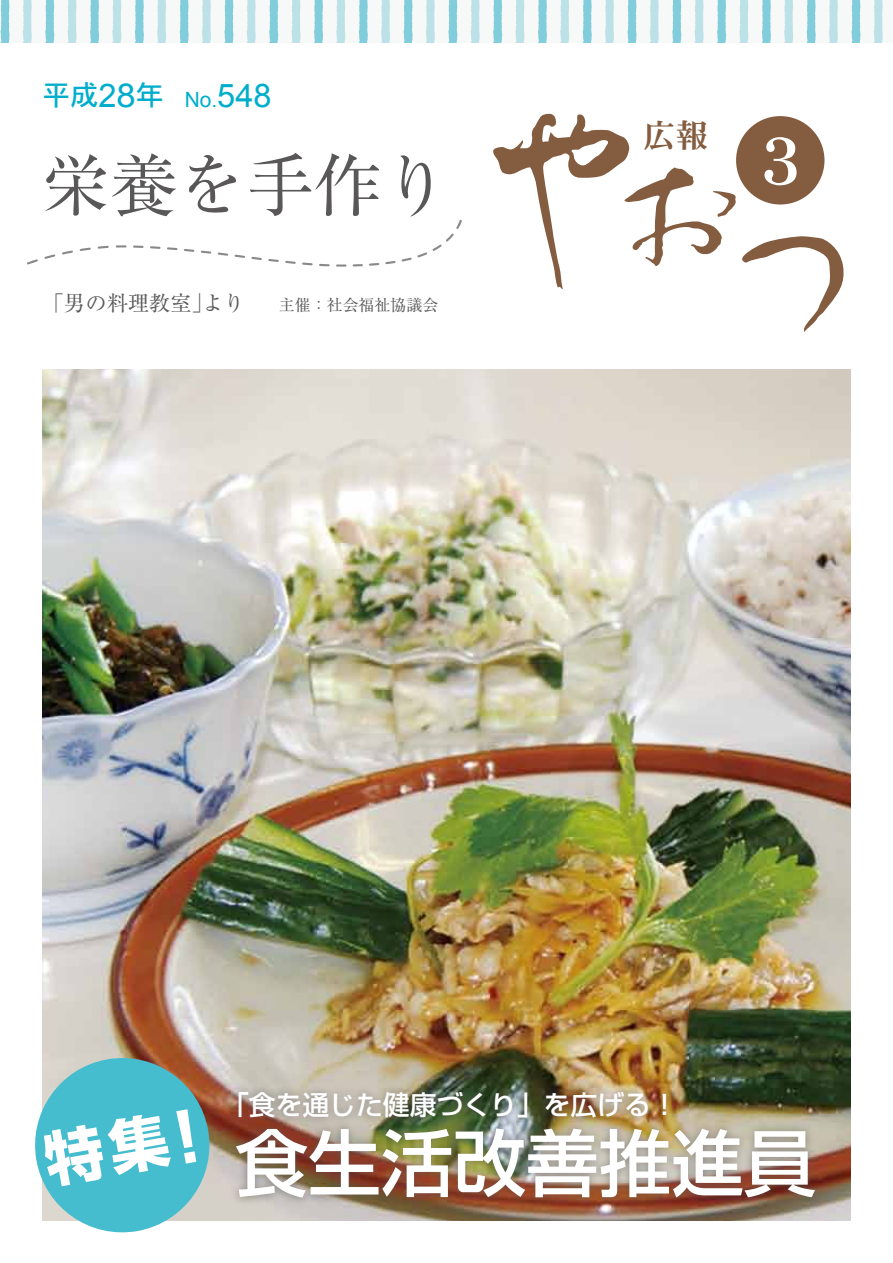
<style>
.page{position:relative;width:893px;height:1263px;background:#fff}
.page>*{position:absolute;margin:0;border:0;box-sizing:border-box;transform-origin:0 0}
.t1{font:500 72.6px "Shin Go Pro";color:#fff}
.t2{font:68.1px "Ryumin Pro";color:#595757}
.t3{font:65.4px "DFHS Mincho W7 WINP RKSJ H";color:#fff}
.t4{font:32.7px "DFHS Mincho W7 WINP RKSJ H";color:#845c3f}
.t5{font:32.55px "Arial";color:#00aecc}
.t6{font:500 26.85px "Shin Go Pro";color:#fff}
.t7{font:21.3px "Ryumin Pro";color:#595757}
.s1{font-family:"DFHS Gothic W5 WINP RKSJ H";font-size:27.9px}
.s2{font-size:33px}
.s3{font-size:21px}
.s4{font-size:16.95px}
.s5{font-size:15.9px}
</style>
<div class="page">
<img style="left:43px;top:370px;width:807px;height:850px">
<div style="left:0;top:0;width:893px;height:43px;background:#f7f8f8"></div>
<svg style="left:23px;top:0;width:9px;height:43px"></svg>
<svg style="left:67px;top:0;width:10px;height:43px"></svg>
<svg style="left:112px;top:0;width:10px;height:43px"></svg>
<svg style="left:157px;top:0;width:9px;height:43px"></svg>
<svg style="left:202px;top:0;width:9px;height:43px"></svg>
<svg style="left:246px;top:0;width:10px;height:43px"></svg>
<svg style="left:291px;top:0;width:10px;height:43px"></svg>
<svg style="left:336px;top:0;width:10px;height:43px"></svg>
<svg style="left:381px;top:0;width:9px;height:43px"></svg>
<svg style="left:426px;top:0;width:9px;height:43px"></svg>
<svg style="left:470px;top:0;width:10px;height:43px"></svg>
<svg style="left:515px;top:0;width:10px;height:43px"></svg>
<svg style="left:560px;top:0;width:10px;height:43px"></svg>
<svg style="left:605px;top:0;width:9px;height:43px"></svg>
<svg style="left:650px;top:0;width:9px;height:43px"></svg>
<svg style="left:694px;top:0;width:10px;height:43px"></svg>
<svg style="left:739px;top:0;width:10px;height:43px"></svg>
<svg style="left:784px;top:0;width:9px;height:43px"></svg>
<svg style="left:829px;top:0;width:9px;height:43px"></svg>
<svg style="left:873px;top:0;width:10px;height:43px"></svg>
<svg style="left:0;top:0;width:10px;height:43px"></svg>
<svg style="left:45px;top:0;width:10px;height:43px"></svg>
<svg style="left:90px;top:0;width:9px;height:43px"></svg>
<svg style="left:135px;top:0;width:9px;height:43px"></svg>
<svg style="left:179px;top:0;width:10px;height:43px"></svg>
<svg style="left:224px;top:0;width:10px;height:43px"></svg>
<svg style="left:269px;top:0;width:10px;height:43px"></svg>
<svg style="left:314px;top:0;width:9px;height:43px"></svg>
<svg style="left:358px;top:0;width:10px;height:43px"></svg>
<svg style="left:403px;top:0;width:10px;height:43px"></svg>
<svg style="left:448px;top:0;width:10px;height:43px"></svg>
<svg style="left:493px;top:0;width:10px;height:43px"></svg>
<svg style="left:538px;top:0;width:9px;height:43px"></svg>
<svg style="left:582px;top:0;width:10px;height:43px"></svg>
<svg style="left:627px;top:0;width:10px;height:43px"></svg>
<svg style="left:672px;top:0;width:10px;height:43px"></svg>
<svg style="left:717px;top:0;width:10px;height:43px"></svg>
<svg style="left:762px;top:0;width:9px;height:43px"></svg>
<svg style="left:806px;top:0;width:10px;height:43px"></svg>
<svg style="left:851px;top:0;width:10px;height:43px"></svg>
<svg style="left:493px;top:114px;width:351px;height:218px"></svg>
<div style="left:228px;top:1082px;width:595px;height:124px;background:#595757;opacity:.6"></div>
<svg style="left:28px;top:219px;width:434px;height:48px"></svg>
<svg style="left:35px;top:1051px;width:181px;height:182px;background:#6bbcc5"></svg>
<h3 class="t5" style="left:43px;top:74px;width:231px"><span class="s1">平成</span>2<span class="s2">8</span><span class="s1">年</span> <span class="s3">No.</span>548</h3>
<h2 class="t2" style="left:42px;top:132px;width:410px">栄養を手作り</h2>
<p class="t7" style="left:43px;top:286px;width:397px">「男の料理教室」より<span class="s4">　　</span><span class="s5">主催：社会福祉協議会</span></p>
<h3 class="t4" style="left:643px;top:119px;width:67px">広報</h3>
<h3 class="t3" style="left:760px;top:129px;width:41px">3</h3>
<p class="t6" style="left:222px;top:1082px;width:457px">「食を通じた健康づくり」を広げる！</p>
<h1 class="t1" style="left:235px;top:1103px;width:582px">食生活改善推進員</h1>
</div>
